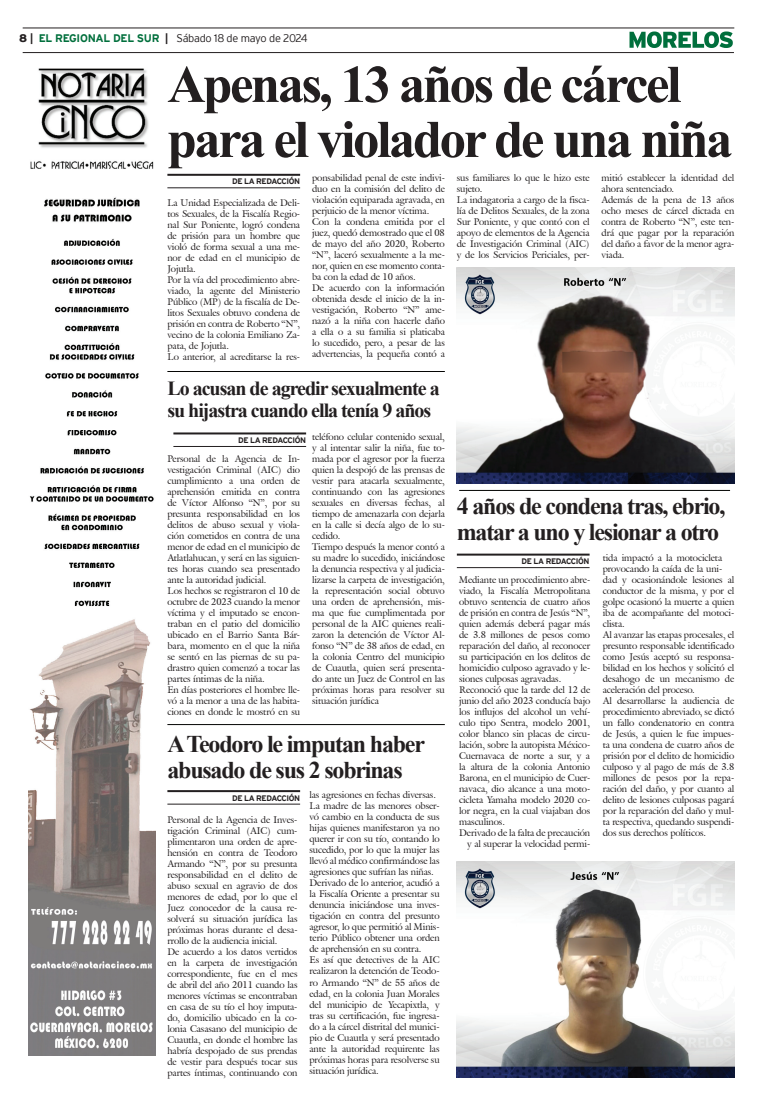
<style>
.page{position:relative;width:757px;height:1106px;background:#fff}
.page>*{position:absolute;margin:0;border:0;box-sizing:border-box;transform-origin:0 0}
.t1{font:700 53px/55px "Times New Roman";letter-spacing:-.05em;color:#231f20}
.t2{font:700 24px/26px "Times New Roman";letter-spacing:-.05em;color:#231f20}
.t3{font:700 20px/22px "Times New Roman";letter-spacing:-.05em;color:#231f20}
.t4{font:300 11px "Interstate";letter-spacing:-.025em;color:#231f20}
.t5{font:9.5px/11px "Galliard IT Cby BT";letter-spacing:-.01em;color:#231f20}
.t6{font:700 8px "Interstate";letter-spacing:-.05em;color:#231f20}
.s1{font-weight:900}
.s2{font-weight:700}
.s3{font-weight:700;color:#006f3c}
</style>
<div class="page">
<hr style="left:23px;top:28px;width:711px;height:1px;background:#231f20">
<hr style="left:23px;top:52px;width:711px;height:1px;background:#231f20">
<svg style="left:629px;top:31px;width:104px;height:17px"></svg>
<img style="left:28px;top:68px;width:127px;height:987px">
<hr style="left:167px;top:174px;width:133px;height:2px;background:#231f20">
<hr style="left:167px;top:187px;width:133px;height:1px;background:#231f20">
<img style="left:457px;top:267px;width:277px;height:216px">
<hr style="left:457px;top:553px;width:132px;height:2px;background:#231f20">
<hr style="left:457px;top:567px;width:132px;height:1px;background:#231f20">
<img style="left:457px;top:861px;width:277px;height:216px">
<hr style="left:459px;top:490px;width:271px;height:1px;background:#040503">
<hr style="left:167px;top:371px;width:278px;height:1px;background:#040503">
<hr style="left:173px;top:432px;width:133px;height:2px;background:#231f20">
<hr style="left:173px;top:446px;width:133px;height:1px;background:#231f20">
<hr style="left:167px;top:790px;width:133px;height:2px;background:#231f20">
<hr style="left:167px;top:803px;width:133px;height:1px;background:#231f20">
<hr style="left:167px;top:724px;width:278px;height:1px;background:#040503">
<p class="t4" style="left:19px;top:32px;width:290px"><span class="s1">8</span> <span class="s2">|</span> <span class="s3">EL REGIONAL DEL SUR</span> <span class="s2">|</span> Sábado 18 de mayo de 2024</p>
<h1 class="t1" style="left:167px;top:55px;width:567px">Apenas, 13 años de cárcel para el violador de una niña</h1>
<p class="t6" style="left:232px;top:177px;width:69px">DE LA REDACCIÓN</p>
<p class="t5" style="left:457px;top:172px;width:134px">sus familiares lo que le hizo este sujeto.<br>La indagatoria a cargo de la fisca&shy;lía de Delitos Sexuales, de la zona<br>Sur Poniente, y que contó con el apoyo de elementos de la Agencia de Investigación Criminal (AIC) y de los Servicios Periciales, per-</p>
<p class="t5" style="left:601px;top:172px;width:134px">mitió establecer la identidad del ahora sentenciado.<br>Además de la pena de 13 años ocho meses de cárcel dictada en contra de Roberto “N”, este ten&shy;drá que pagar por la reparación del daño a favor de la menor agra&shy;viada.</p>
<p class="t5" style="left:312px;top:172px;width:134px">ponsabilidad penal de este indivi&shy;duo en la comisión del delito de violación equiparada agravada, en perjuicio de la menor víctima.<br>Con la condena emitida por el juez, quedó demostrado que el 08 de mayo del año 2020, Roberto “N”, laceró sexualmente a la me&shy;nor, quien en ese momento conta&shy;ba con la edad de 10 años.<br>De acuerdo con la información obtenida desde el inicio de la in&shy;vestigación, Roberto “N” ame&shy;nazó a la niña con hacerle daño a ella o a su familia si platicaba lo sucedido, pero, a pesar de las advertencias, la pequeña contó a</p>
<p class="t5" style="left:167px;top:197px;width:134px">La Unidad Especializada de Deli&shy;tos Sexuales, de la Fiscalía Regio&shy;nal Sur Poniente, logró condena de prisión para un hombre que violó de forma sexual a una me&shy;nor de edad en el municipio de<br>Jojutla.<br>Por la vía del procedimiento abre&shy;viado, la agente del Ministerio<br>Público (MP) de la fiscalía de De&shy;litos Sexuales obtuvo condena de prisión en contra de Roberto “N”, vecino de la colonia Emiliano Za&shy;pata, de Jojutla.<br>Lo anterior, al acreditarse la res-</p>
<h3 class="t3" style="left:167px;top:377px;width:274px">Lo acusan de agredir sexualmente a su hijastra cuando ella tenía 9 años</h3>
<p class="t6" style="left:238px;top:436px;width:69px">DE LA REDACCIÓN</p>
<p class="t5" style="left:312px;top:431px;width:134px">teléfono celular contenido sexual, y al intentar salir la niña, fue to&shy;mada por el agresor por la fuerza quien la despojó de las prensas de vestir para atacarla sexualmente, continuando con las agresiones sexuales en diversas fechas, al tiempo de amenazarla con dejarla en la calle si decía algo de lo su&shy;cedido.<br>Tiempo después la menor contó a su madre lo sucedido, iniciándose la denuncia respectiva y al judicia&shy;lizarse la carpeta de investigación, la representación social obtuvo una orden de aprehensión, mis&shy;ma que fue cumplimentada por personal de la AIC quienes reali&shy;zaron la detención de Víctor Al&shy;fonso “N” de 38 años de edad, en la colonia Centro del municipio de Cuautla, quien será presenta&shy;do ante un Juez de Control en las próximas horas para resolver su situación jurídica</p>
<p class="t5" style="left:167px;top:453px;width:134px">Personal de la Agencia de In&shy;vestigación Criminal (AIC) dio cumplimiento a una orden de aprehensión emitida en contra de Víctor Alfonso “N”, por su presunta responsabilidad en los delitos de abuso sexual y viola&shy;ción cometidos en contra de una menor de edad en el municipio de<br>Atlatlahucan, y será en las siguien&shy;tes horas cuando sea presentado ante la autoridad judicial.<br>Los hechos se registraron el 10 de octubre de 2023 cuando la menor víctima y el imputado se encon&shy;traban en el patio del domicilio ubicado en el Barrio Santa Bár&shy;bara, momento en el que la niña se sentó en las piernas de su pa&shy;drastro quien comenzó a tocar las partes íntimas de la niña.<br>En días posteriores el hombre lle&shy;vó a la menor a una de las habita&shy;ciones en donde le mostró en su</p>
<h2 class="t2" style="left:167px;top:730px;width:259px">A Teodoro le imputan haber abusado de sus 2 sobrinas</h2>
<p class="t6" style="left:232px;top:793px;width:69px">DE LA REDACCIÓN</p>
<p class="t5" style="left:309px;top:789px;width:132px">las agresiones en fechas diversas.<br>La madre de las menores obser&shy;vó cambio en la conducta de sus hijas quienes manifestaron ya no querer ir con su tío, contando lo sucedido, por lo que la mujer las llevó al médico confirmándose las agresiones que sufrían las niñas.<br>Derivado de lo anterior, acudió a la Fiscalía Oriente a presentar su denuncia iniciándose una inves&shy;tigación en contra del presunto agresor, lo que permitió al Minis&shy;terio Público obtener una orden de aprehensión en su contra.<br>Es así que detectives de la AIC realizaron la detención de Teodo&shy;ro Armando “N” de 55 años de edad, en la colonia Juan Morales del municipio de Yecapixtla, y tras su certificación, fue ingresa&shy;do a la cárcel distrital del munici&shy;pio de Cuautla y será presentado ante la autoridad requirente las próximas horas para resolverse su situación jurídica.</p>
<p class="t5" style="left:167px;top:814px;width:132px">Personal de la Agencia de Inves&shy;tigación Criminal (AIC) cum&shy;plimentaron una orden de apre&shy;hensión en contra de Teodoro<br>Armando “N”, por su presunta responsabilidad en el delito de abuso sexual en agravio de dos menores de edad, por lo que el<br>Juez conocedor de la causa re&shy;solverá su situación jurídica las próximas horas durante el desa&shy;rrollo de la audiencia inicial.<br>De acuerdo a los datos vertidos en la carpeta de investigación correspondiente, fue en el mes de abril del año 2011 cuando las menores víctimas se encontraban en casa de su tío el hoy imputa&shy;do, domicilio ubicado en la co&shy;lonia Casasano del municipio de<br>Cuautla, en donde el hombre las habría despojado de sus prendas de vestir para después tocar sus partes íntimas, continuando con</p>
<h2 class="t2" style="left:457px;top:492px;width:270px">4 años de condena tras, ebrio, matar a uno y lesionar a otro</h2>
<p class="t6" style="left:522px;top:557px;width:69px">DE LA REDACCIÓN</p>
<p class="t5" style="left:603px;top:552px;width:133px">tida impactó a la motocicleta provocando la caída de la uni&shy;dad y ocasionándole lesiones al conductor de la misma, y por el golpe ocasionó la muerte a quien iba de acompañante del motoci&shy;clista.<br>Al avanzar las etapas procesales, el presunto responsable identificado como Jesús aceptó su responsa&shy;bilidad en los hechos y solicitó el desahogo de un mecanismo de aceleración del proceso.<br>Al desarrollarse la audiencia de procedimiento abreviado, se dictó un fallo condenatorio en contra de Jesús, a quien le fue impues&shy;ta una condena de cuatro años de prisión por el delito de homicidio culposo y al pago de más de 3.8 millones de pesos por la repa&shy;ración del daño, y por cuanto al delito de lesiones culposas pagará por la reparación del daño y mul&shy;ta respectiva, quedando suspendi&shy;dos sus derechos políticos.</p>
<p class="t5" style="left:459px;top:574px;width:133px">Mediante un procedimiento abre-</p>
<p class="t5" style="left:459px;top:585px;width:133px">viado, la Fiscalía Metropolitana</p>
<p class="t5" style="left:459px;top:596px;width:133px">obtuvo sentencia de cuatro años</p>
<p class="t5" style="left:459px;top:607px;width:133px">de prisión en contra de Jesús “N”,</p>
<p class="t5" style="left:459px;top:618px;width:133px">quien además deberá pagar más</p>
<p class="t5" style="left:459px;top:629px;width:133px">de 3.8 millones de pesos como</p>
<p class="t5" style="left:459px;top:640px;width:133px">reparación del daño, al reconocer</p>
<p class="t5" style="left:459px;top:651px;width:133px">su participación en los delitos de</p>
<p class="t5" style="left:459px;top:662px;width:133px">homicidio culposo agravado y le-</p>
<p class="t5" style="left:459px;top:673px;width:104px">siones culposas agravadas.</p>
<p class="t5" style="left:459px;top:684px;width:133px">Reconoció que la tarde del 12 de</p>
<p class="t5" style="left:459px;top:695px;width:133px">junio del año 2023 conducía bajo</p>
<p class="t5" style="left:459px;top:706px;width:133px">los influjos del alcohol un vehí-</p>
<p class="t5" style="left:459px;top:717px;width:133px">culo tipo Sentra, modelo 2001,</p>
<p class="t5" style="left:459px;top:728px;width:133px">color blanco sin placas de circu-</p>
<p class="t5" style="left:459px;top:739px;width:133px">lación, sobre la autopista México-</p>
<p class="t5" style="left:459px;top:750px;width:133px">Cuernavaca de norte a sur, y a</p>
<p class="t5" style="left:459px;top:761px;width:133px">la altura de la colonia Antonio</p>
<p class="t5" style="left:459px;top:772px;width:133px">Barona, en el municipio de Cuer-</p>
<p class="t5" style="left:459px;top:783px;width:133px">navaca, dio alcance a una moto-</p>
<p class="t5" style="left:459px;top:794px;width:133px">cicleta Yamaha modelo 2020 co-</p>
<p class="t5" style="left:459px;top:805px;width:133px">lor negra, en la cual viajaban dos</p>
<p class="t5" style="left:459px;top:816px;width:47px">masculinos.</p>
<p class="t5" style="left:459px;top:827px;width:133px">Derivado de la falta de precaución</p>
<p class="t5" style="left:467px;top:838px;width:125px">y al superar la velocidad permi-</p>
</div>
